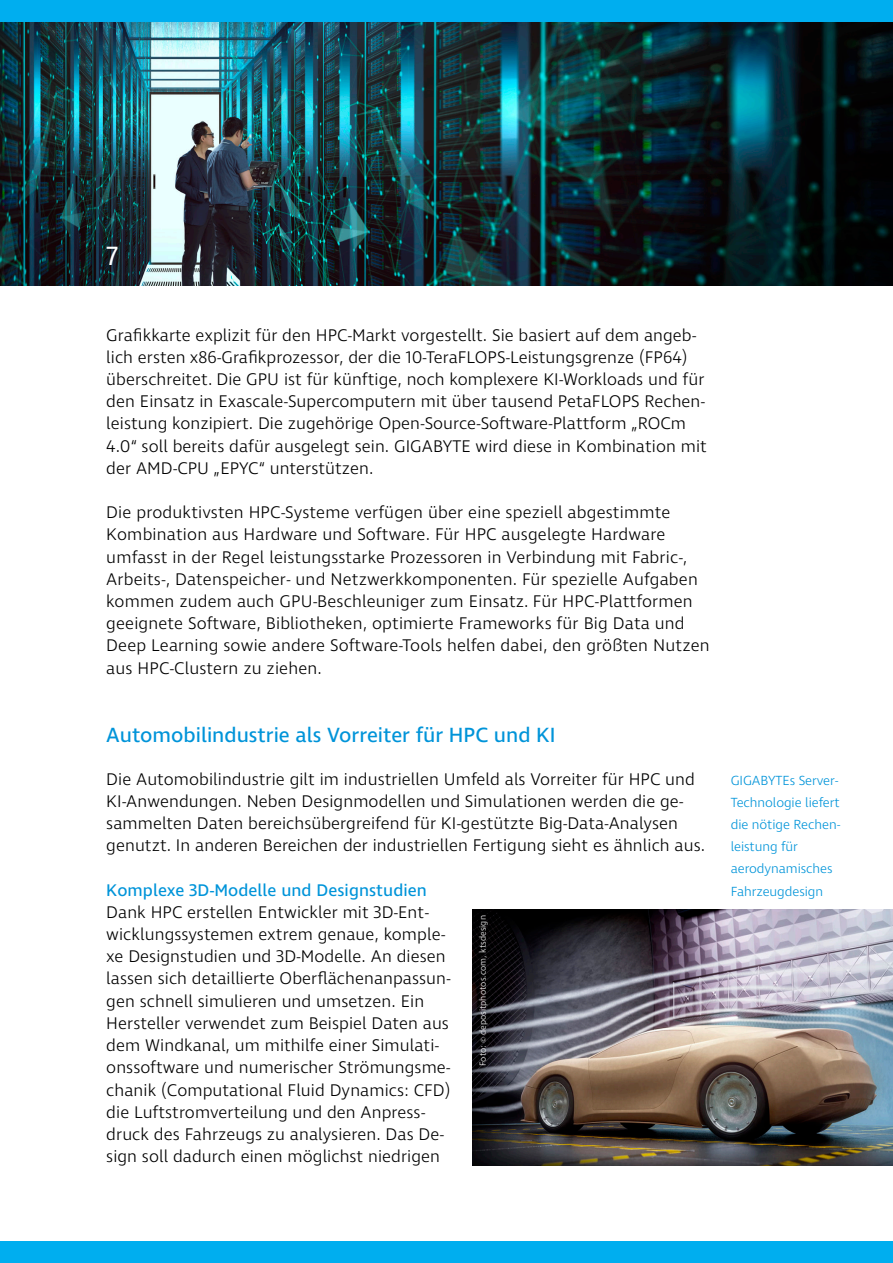
<style>
.page{position:relative;width:893px;height:1263px;background:#fff}
.page>*{position:absolute;margin:0;border:0;box-sizing:border-box;transform-origin:0 0}
.t1{font:27px "Ingra";color:#fff}
.Zwischen_Headline_Gi{font:21px "Ingra";color:#0094d9}
.Fließtext_Gigabyte{font:300 17.25px/22.2px "Ingra";letter-spacing:.005em;color:#000}
.Fließtext_Gigabyte-2{font:17.25px "Ingra";letter-spacing:.005em;color:#0094d9}
.Bildunterschrift_Gig{font:300 13.5px/22.2px "Ingra";letter-spacing:-.005em;color:#0094d9}
.Bildnachweis_Gigabyt{font:300 9px "Ingra";letter-spacing:.005em;color:#fff}
</style>
<div class="page">
<img style="left:0;top:22px;width:893px;height:264px">
<div style="left:0;top:1241px;width:893px;height:22px;background:#00aeef"></div>
<div style="left:0;top:0;width:893px;height:22px;background:#00aeef"></div>
<img style="left:472px;top:910px;width:421px;height:255px">
<h1 class="t1" style="left:106px;top:239px;width:14px">7</h1>
<p class="Fließtext_Gigabyte" style="left:106px;top:325px;width:602px">Grafikkarte explizit für den HPC-Markt vorgestellt. Sie basiert auf dem angeb&shy;lich ersten x86-Grafikprozessor, der die 10-TeraFLOPS-Leistungsgrenze (FP64) überschreitet. Die GPU ist für künftige, noch komplexere KI-Workloads und für den Einsatz in Exascale-Supercomputern mit über tausend PetaFLOPS Rechen&shy;leistung konzipiert. Die zugehörige Open-Source-Software-Plattform „ROCm 4.0“ soll bereits dafür ausgelegt sein. GIGABYTE wird diese in Kombination mit der AMD-CPU „EPYC“ unterstützen.</p>
<p class="Fließtext_Gigabyte" style="left:106px;top:502px;width:605px">Die produktivsten HPC-Systeme verfügen über eine speziell abgestimmte Kombination aus Hardware und Software. Für HPC ausgelegte Hardware umfasst in der Regel leistungsstarke Prozessoren in Verbindung mit Fabric-, Arbeits-, Datenspeicher- und Netzwerkkomponenten. Für spezielle Aufgaben kommen zudem auch GPU-Beschleuniger zum Einsatz. Für HPC-Plattformen geeignete Software, Bibliotheken, optimierte Frameworks für Big Data und Deep Learning sowie andere Software-Tools helfen dabei, den größten Nutzen aus HPC-Clustern zu ziehen.</p>
<p class="Zwischen_Headline_Gi" style="left:106px;top:722px;width:451px">Automobilindustrie als Vorreiter für HPC und KI</p>
<p class="Fließtext_Gigabyte" style="left:106px;top:769px;width:600px">Die Automobilindustrie gilt im industriellen Umfeld als Vorreiter für HPC und KI-Anwendungen. Neben Designmodellen und Simulationen werden die ge&shy;sammelten Daten bereichsübergreifend für KI-gestützte Big-Data-Analysen genutzt. In anderen Bereichen der industriellen Fertigung sieht es ähnlich aus.</p>
<p class="Fließtext_Gigabyte-2" style="left:106px;top:879px;width:322px">Komplexe 3D-Modelle und Designstudien</p>
<p class="Fließtext_Gigabyte" style="left:106px;top:902px;width:346px">Dank HPC erstellen Entwickler mit 3D-Ent&shy;wicklungssystemen extrem genaue, komple&shy;xe Designstudien und 3D-Modelle. An diesen lassen sich detaillierte Oberflächenanpassun&shy;gen schnell simulieren und umsetzen. Ein Hersteller verwendet zum Beispiel Daten aus dem Windkanal, um mithilfe einer Simulati&shy;onssoftware und numerischer Strömungsme&shy;chanik (Computational Fluid Dynamics: CFD) die Luftstromverteilung und den Anpress&shy;druck des Fahrzeugs zu analysieren. Das De&shy;sign soll dadurch einen möglichst niedrigen</p>
<p class="Bildnachweis_Gigabyt" style="left:477px;top:1066px;width:152px;rotate:-90deg">Foto: ©depositphotos.com, ktsdesign</p>
<p class="Bildunterschrift_Gig" style="left:731px;top:770px;width:111px">GIGABYTEs Server-<br>Technologie liefert die nötige Rechen&shy;leistung für aerodynamisches<br>Fahrzeugdesign</p>
</div>
